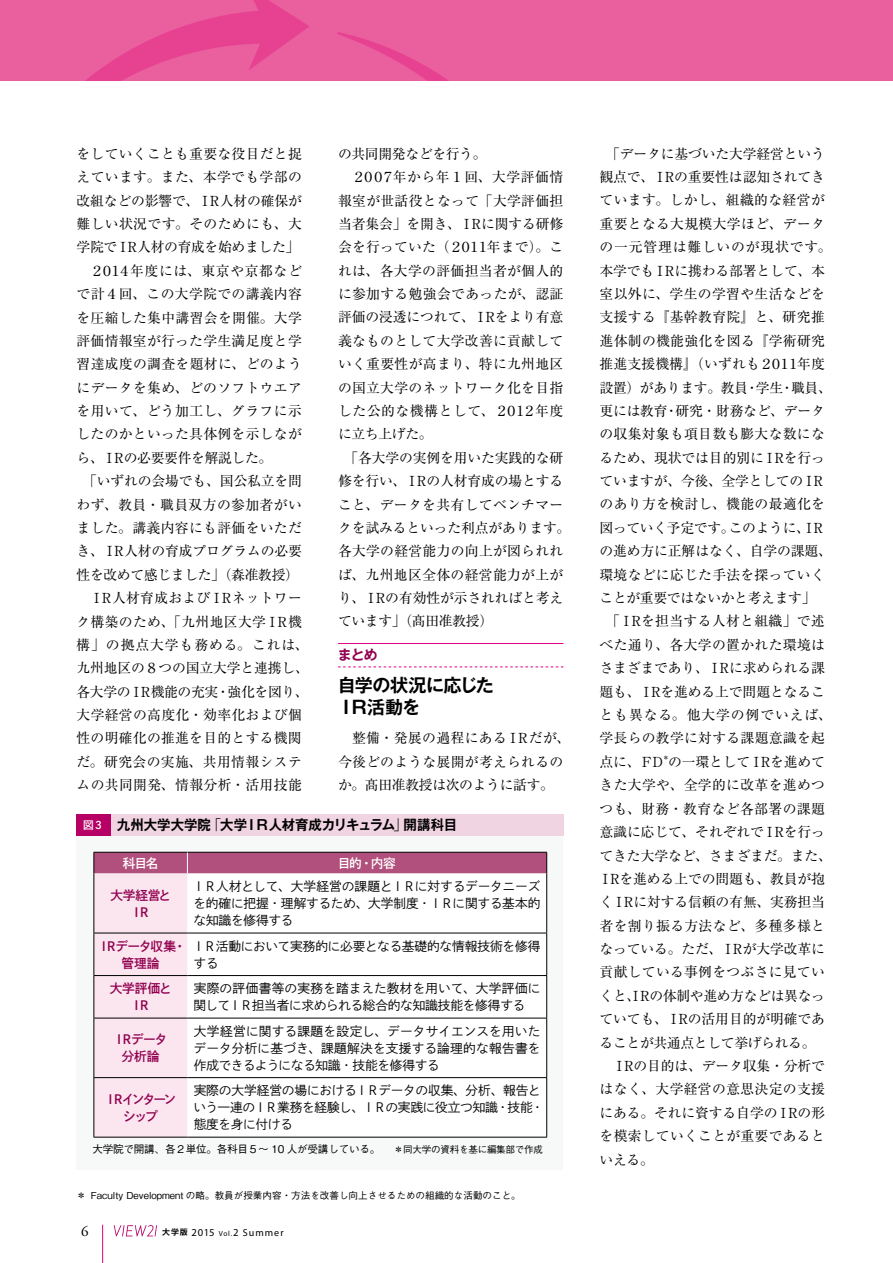
<style>
.page{position:relative;width:893px;height:1263px;background:#fff}
.page>*{position:absolute;margin:0;border:0;box-sizing:border-box;transform-origin:0 0}
.t1{font:700 18px/22.4px "Gothic MB101 Pro De";letter-spacing:-.045em;color:#000}
.t2{font:14.85px "Adobe Garamond Pro";color:#000}
.t3{font:13.8px/23.4px "Ryumin Pro";letter-spacing:.02em;color:#000}
.t4{font:13.8px/23.4px "Ryumin Pro";letter-spacing:-.01em;color:#000}
.t5{font:700 13.8px "Gothic MB101 Pro De";letter-spacing:-.01em;color:#000}
.t6{font:700 13.8px "Gothic MB101 Pro De";color:#910050}
.t7{font:12.75px/17px "Shuei Go Kin Std L";letter-spacing:-.02em;color:#000}
.t8{font:12.75px/17px "Shuei Go Kin Std B";letter-spacing:-.07em;color:#910050;text-align:center}
.t9{font:12.75px/17px "Shuei Go Kin Std B";letter-spacing:-.115em;color:#910050;text-align:center}
.t10{font:12.75px/17px "Shuei Go Kin Std B";letter-spacing:-.19em;color:#910050;text-align:center}
.t11{font:12.75px "Shuei Go Kin Std B";letter-spacing:-.095em;color:#fff}
.t12{font:500 10.65px "Gothic BBB Pro";letter-spacing:-.025em;color:#000}
.t13{font:10.05px "Myriad Pro";letter-spacing:.1em;color:#000}
.t14{font:500 9.6px "Gothic BBB Pro";color:#000}
.t15{font:500 6.45px "Gothic BBB Pro";color:#000}
.s1{font-family:"Shuei Go Kin Std B";font-weight:400;font-size:10.65px;color:#fff}
.s2{font-family:"Gothic MB101 Pro";font-weight:300}
.s3{font-size:9.6px}
.s4{font-family:"Gothic MB101 Pro De";font-weight:700;font-size:7.95px}
.s5{font-size:10.65px}
.s6{font-size:7.5px}
</style>
<div class="page">
<div style="left:0;top:0;width:893px;height:81px;background:#ea609e"></div>
<svg style="left:85px;top:0;width:224px;height:81px"></svg>
<svg style="left:337px;top:32px;width:112px;height:49px"></svg>
<svg style="left:114px;top:1225px;width:43px;height:11px"></svg>
<hr style="left:102px;top:1225px;width:1px;height:38px;background:#e4007f">
<div style="left:77px;top:836px;width:486px;height:333px;background:#f7f8f8"></div>
<div style="left:77px;top:814px;width:34px;height:22px;background:#b60065"></div>
<div style="left:111px;top:814px;width:452px;height:22px;background:#f1d4e1"></div>
<hr style="left:94px;top:1137px;width:93px;height:1px;background:#000">
<hr style="left:187px;top:1137px;width:360px;height:1px;background:#000">
<svg style="left:94px;top:852px;width:453px;height:285px"></svg>
<hr style="left:338px;top:643px;width:225px;height:1px;background:#e4007f">
<svg style="left:338px;top:666px;width:225px;height:1px"></svg>
<p class="t3" style="left:77px;top:141px;width:234px">をしていくことも重要な役目だと捉えています。また、本学でも学部の改組などの影響で、ＩＲ人材の確保が難しい状況です。そのためにも、大学院でＩＲ人材の育成を始めました」　２０１４年度には、東京や京都などで計４回、この大学院での講義内容を圧縮した集中講習会を開催。大学評価情報室が行った学生満足度と学習達成度の調査を題材に、どのようにデータを集め、どのソフトウエアを用いて、どう加工し、グラフに示したのかといった具体例を示しながら、ＩＲの必要要件を解説した。<br>　「いずれの会場でも、国公私立を問わず、教員・職員双方の参加者がいました。講義内容にも評価をいただき、ＩＲ人材の育成プログラムの必要性を改めて感じました」（森准教授）　ＩＲ人材育成およびＩＲネットワーク構築のため、「九州地区大学ＩＲ機構」の拠点大学も務める。これは、九州地区の８つの国立大学と連携し、各大学のＩＲ機能の充実・強化を図り、大学経営の高度化・効率化および個性の明確化の推進を目的とする機関だ。研究会の実施、共用情報システムの共同開発、情報分析・活用技能</p>
<p class="t3" style="left:338px;top:141px;width:234px">の共同開発などを行う。<br>　２００７年から年１回、大学評価情報室が世話役となって「大学評価担当者集会」を開き、ＩＲに関する研修会を行っていた（２０１１年まで）。これは、各大学の評価担当者が個人的に参加する勉強会であったが、認証評価の浸透につれて、ＩＲをより有意義なものとして大学改善に貢献していく重要性が高まり、特に九州地区の国立大学のネットワーク化を目指した公的な機構として、２０１２年度に立ち上げた。<br>　「各大学の実例を用いた実践的な研修を行い、ＩＲの人材育成の場とすること、データを共有してベンチマークを試みるといった利点があります。各大学の経営能力の向上が図られれば、九州地区全体の経営能力が上がり、ＩＲの有効性が示されればと考えています」（髙田准教授）</p>
<p class="t6" style="left:338px;top:643px;width:41px">まとめ</p>
<h1 class="t1" style="left:337px;top:672px;width:158px">自学の状況に応じた<br>ＩＲ活動を</h1>
<p class="t3" style="left:338px;top:726px;width:234px">　整備・発展の過程にあるＩＲだが、今後どのような展開が考えられるのか。髙田准教授は次のように話す。</p>
<p class="t5" style="left:83px;top:813px;width:375px"><span class="s1">図３</span> 九州大学大学院<span class="s2">「</span>大学ＩＲ人材育成カリキュラム<span class="s2">」</span>開講科目</p>
<p class="t11" style="left:123px;top:854px;width:37px">科目名</p>
<p class="t11" style="left:338px;top:854px;width:60px">目的・内容</p>
<p class="t9" style="left:110px;top:886px;width:62px">大学経営と<br>ＩＲ</p>
<p class="t7" style="left:193px;top:878px;width:349px;text-align:justify">ＩＲ人材として、大学経営の課題とＩＲに対するデータニーズを的確に把握・理解するため、大学制度・ＩＲに関する基本的な知識を修得する</p>
<p class="t8" style="left:97px;top:937px;width:90px">ＩＲデータ収集・管理論</p>
<p class="t7" style="left:193px;top:937px;width:349px">ＩＲ活動において実務的に必要となる基礎的な情報技術を修得する</p>
<p class="t9" style="left:110px;top:980px;width:63px">大学評価と<br>ＩＲ</p>
<p class="t7" style="left:194px;top:980px;width:348px">実際の評価書等の実務を踏まえた教材を用いて、大学評価に関してＩＲ担当者に求められる総合的な知識技能を修得する</p>
<p class="t8" style="left:113px;top:1031px;width:56px">ＩＲデータ分析論</p>
<p class="t7" style="left:194px;top:1022px;width:349px;text-align:justify">大学経営に関する課題を設定し、データサイエンスを用いたデータ分析に基づき、課題解決を支援する論理的な報告書を作成できるようになる知識・技能を修得する</p>
<p class="t10" style="left:104px;top:1090px;width:73px">ＩＲインターンシップ</p>
<p class="t7" style="left:193px;top:1082px;width:352px">実際の大学経営の場におけるＩＲデータの収集、分析、報告という一連のＩＲ業務を経験し、ＩＲの実践に役立つ知識・技能・態度を身に付ける</p>
<p class="t12" style="left:92px;top:1141px;width:452px">大学院で開講、各２単位。各科目５〜 10 人が受講している。　<span class="s3">＊同大学の資料を基に編集部で作成</span></p>
<p class="t14" style="left:77px;top:1188px;width:455px">＊ Faculty Development の略。教員が授業内容・方法を改善し向上させるための組織的な活動のこと。　</p>
<p class="t2" style="left:81px;top:1222px;width:9px">6</p>
<p class="t13" style="left:162px;top:1226px;width:123px"><span class="s4">大学版</span> <span class="s5">2015</span> <span class="s6">Vol.</span><span class="s5">2</span> Summer</p>
<p class="t3" style="left:599px;top:141px;width:234px">　「データに基づいた大学経営という観点で、ＩＲの重要性は認知されてきています。しかし、組織的な経営が重要となる大規模大学ほど、データの一元管理は難しいのが現状です。本学でもＩＲに携わる部署として、本室以外に、学生の学習や生活などを支援する『基幹教育院』と、研究推進体制の機能強化を図る『学術研究推進支援機構』（いずれも２０１１年度設置）があります。教員・学生・職員、更には教育・研究・財務など、データの収集対象も項目数も膨大な数になるため、現状では目的別にＩＲを行っていますが、今後、全学としてのＩＲのあり方を検討し、機能の最適化を図っていく予定です。このように、ＩＲの進め方に正解はなく、自学の課題、環境などに応じた手法を探っていくことが重要ではないかと考えます」　「ＩＲを担当する人材と組織」で述べた通り、各大学の置かれた環境はさまざまであり、ＩＲに求められる課題も、ＩＲを進める上で問題となることも異なる。他大学の例でいえば、学長らの教学に対する課題意識を起点に、ＦＤの一環としてＩＲを進めて</p>
<p class="t15" style="left:663px;top:752px;width:8px">＊</p>
<p class="t4" style="left:599px;top:772px;width:235px">きた大学や、全学的に改革を進めつつも、財務・教育など各部署の課題意識に応じて、それぞれでＩＲを行ってきた大学など、さまざまだ。また、<br>ＩＲを進める上での問題も、教員が抱くＩＲに対する信頼の有無、実務担当者を割り振る方法など、多種多様となっている。ただ、ＩＲが大学改革に貢献している事例をつぶさに見ていくと、ＩＲの体制や進め方などは異なっていても、ＩＲの活用目的が明確であることが共通点として挙げられる。<br>　ＩＲの目的は、データ収集・分析ではなく、大学経営の意思決定の支援にある。それに資する自学のＩＲの形を模索していくことが重要であるといえる。</p>
</div>
